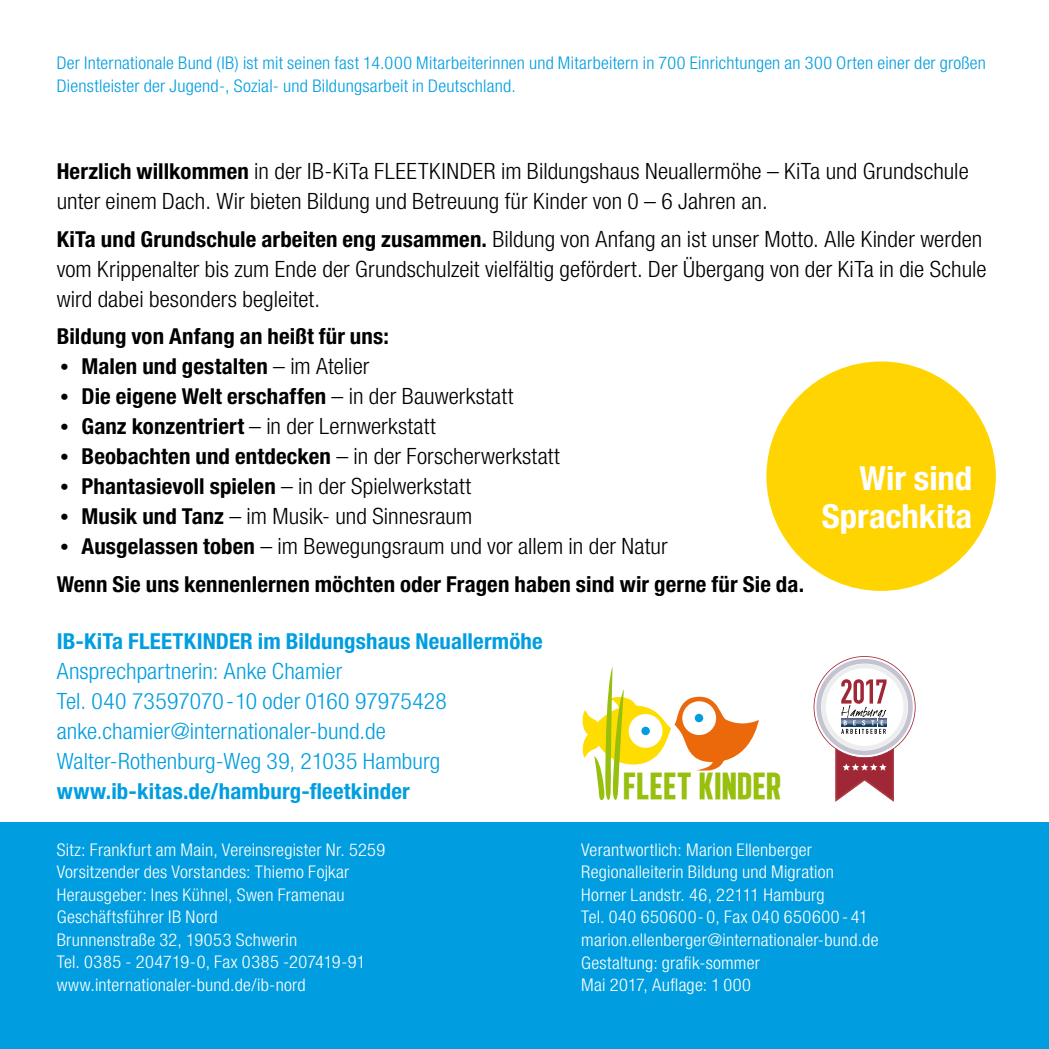
<style>
.page{position:relative;width:1049px;height:1049px;background:#fff}
.page>*{position:absolute;margin:0;border:0;box-sizing:border-box;transform-origin:0 0}
.t1{font:700 38px "Algre Sans NC";letter-spacing:.01em;color:#97bf0d;scale:1.1 1}
.t2{font:700 condensed 33.25px/37.2px "Helvetica Neue LT Pro";color:#fff;text-align:right;scale:1.05 1}
.t3{font:300 condensed 22.5px/30px "Helvetica Neue LT Std";letter-spacing:.005em;color:#000;scale:1.05 1}
.t4{font:300 condensed 22.5px/30px "Helvetica Neue LT Std";letter-spacing:.005em;color:#009ee0;scale:1.05 1}
.t5{font:700 condensed 22px "Helvetica Neue LT Pro";letter-spacing:.005em;color:#000;scale:1.04 1}
.t6{font:700 condensed 22px "Helvetica Neue LT Pro";letter-spacing:.005em;color:#009ee0;scale:1.04 1}
.t7{font:300 condensed 17.5px/22.5px "Helvetica Neue LT Std";letter-spacing:.015em;color:#fff;scale:1.05 1}
.t8{font:300 condensed 17.5px/22.5px "Helvetica Neue LT Std";letter-spacing:.015em;color:#009ee0;scale:1.04 1}
.s1{font-family:"Helvetica Neue LT Pro";font-weight:700;font-size:22px}
.s2{font-family:"Helvetica Neue LT Std";font-weight:300;font-size:17.5px}
.s3{font-family:"Helvetica Neue LT Std";font-weight:300;font-size:22.5px}
.s4{font-size:17.5px}
</style>
<div class="page">
<div style="left:766px;top:361px;width:230px;height:230px;background:#ffd400;border-radius:50%"></div>
<svg style="left:582px;top:666px;width:177px;height:134px"></svg>
<div style="left:0;top:822px;width:1049px;height:227px;background:#009ee0"></div>
<svg style="left:813px;top:656px;width:102px;height:146px"></svg>
<p class="t8" style="left:57px;top:52px;width:895px">Der Internationale Bund (IB) ist mit seinen fast 14.000 Mitarbeiterinnen und Mitarbeitern in 700 Einrichtungen an 300 Orten einer der großen<br>Dienstleister der Jugend-, Sozial- und Bildungsarbeit in Deutschland.</p>
<p class="t3" style="left:57px;top:156px;width:870px"><span class="s1">Herzlich willkommen</span> in der IB-KiTa FLEETKINDER im Bildungshaus Neuallermöhe – KiTa und Grundschule unter einem Dach. Wir bieten Bildung und Betreuung für Kinder von 0 – 6 Jahren an.</p>
<p class="t3" style="left:57px;top:223px;width:887px"><span class="s1">KiTa und Grundschule arbeiten eng zusammen.</span> Bildung von Anfang an ist unser Motto. Alle Kinder werden vom Krippenalter bis zum Ende der Grundschulzeit vielfältig gefördert. Der Übergang von der KiTa in die Schule wird dabei besonders begleitet.</p>
<p class="t5" style="left:57px;top:323px;width:321px">Bildung von Anfang an heißt für uns:</p>
<p class="t5" style="left:60px;top:353px;width:299px"><span class="s2">•</span> Malen und gestalten <span class="s3">– im Atelier</span></p>
<p class="t5" style="left:60px;top:383px;width:437px"><span class="s2">•</span> Die eigene Welt erschaffen <span class="s3">– in der Bauwerkstatt</span></p>
<p class="t3" style="left:60px;top:411px;width:359px"><span class="s4">•</span> <span class="s1">Ganz konzentriert</span> – in der Lernwerkstatt</p>
<p class="t3" style="left:60px;top:441px;width:477px"><span class="s4">•</span> <span class="s1">Beobachten und entdecken</span> – in der Forscherwerkstatt</p>
<p class="t5" style="left:60px;top:473px;width:397px"><span class="s2">•</span> Phantasievoll spielen <span class="s3">– in der Spielwerkstatt</span></p>
<p class="t3" style="left:60px;top:501px;width:394px"><span class="s4">•</span> <span class="s1">Musik und Tanz</span> – im Musik- und Sinnesraum</p>
<p class="t3" style="left:60px;top:531px;width:580px"><span class="s4">•</span> <span class="s1">Ausgelassen toben</span> – im Bewegungsraum und vor allem in der Natur</p>
<p class="t5" style="left:57px;top:571px;width:720px">Wenn Sie uns kennenlernen möchten oder Fragen haben sind wir gerne für Sie da.</p>
<p class="t6" style="left:57px;top:628px;width:469px">IB-KiTa FLEETKINDER im Bildungshaus Neuallermöhe</p>
<p class="t4" style="left:57px;top:656px;width:373px">Ansprechpartnerin: Anke Chamier<br>Tel. 040 73597070-10 oder 0160 97975428 anke.chamier@internationaler-bund.de Walter-Rothenburg-Weg 39, 21035 Hamburg</p>
<p class="t6" style="left:57px;top:778px;width:341px">www.ib-kitas.de/hamburg-fleetkinder</p>
<h2 class="t2" style="left:822px;top:460px;width:145px">Wir sind<br>Sprachkita</h2>
<h1 class="t1" style="left:623px;top:765px;width:145px">FLEET KINDER</h1>
<p class="t7" style="left:57px;top:838px;width:314px">Sitz: Frankfurt am Main, Vereinsregister Nr. 5259<br>Vorsitzender des Vorstandes: Thiemo Fojkar Herausgeber: Ines Kühnel, Swen Framenau Geschäftsführer IB Nord<br>Brunnenstraße 32, 19053 Schwerin<br>Tel. 0385 - 204719-0, Fax 0385 -207419-91 www.internationaler-bund.de/ib-nord</p>
<p class="t7" style="left:581px;top:838px;width:285px">Verantwortlich: Marion Ellenberger Regionalleiterin Bildung und Migration Horner Landstr. 46, 22111 Hamburg<br>Tel. 040 650600-0, Fax 040 650600-41 marion.ellenberger@internationaler-bund.de Gestaltung: grafik-sommer<br>Mai 2017, Auflage: 1 000</p>
</div>
